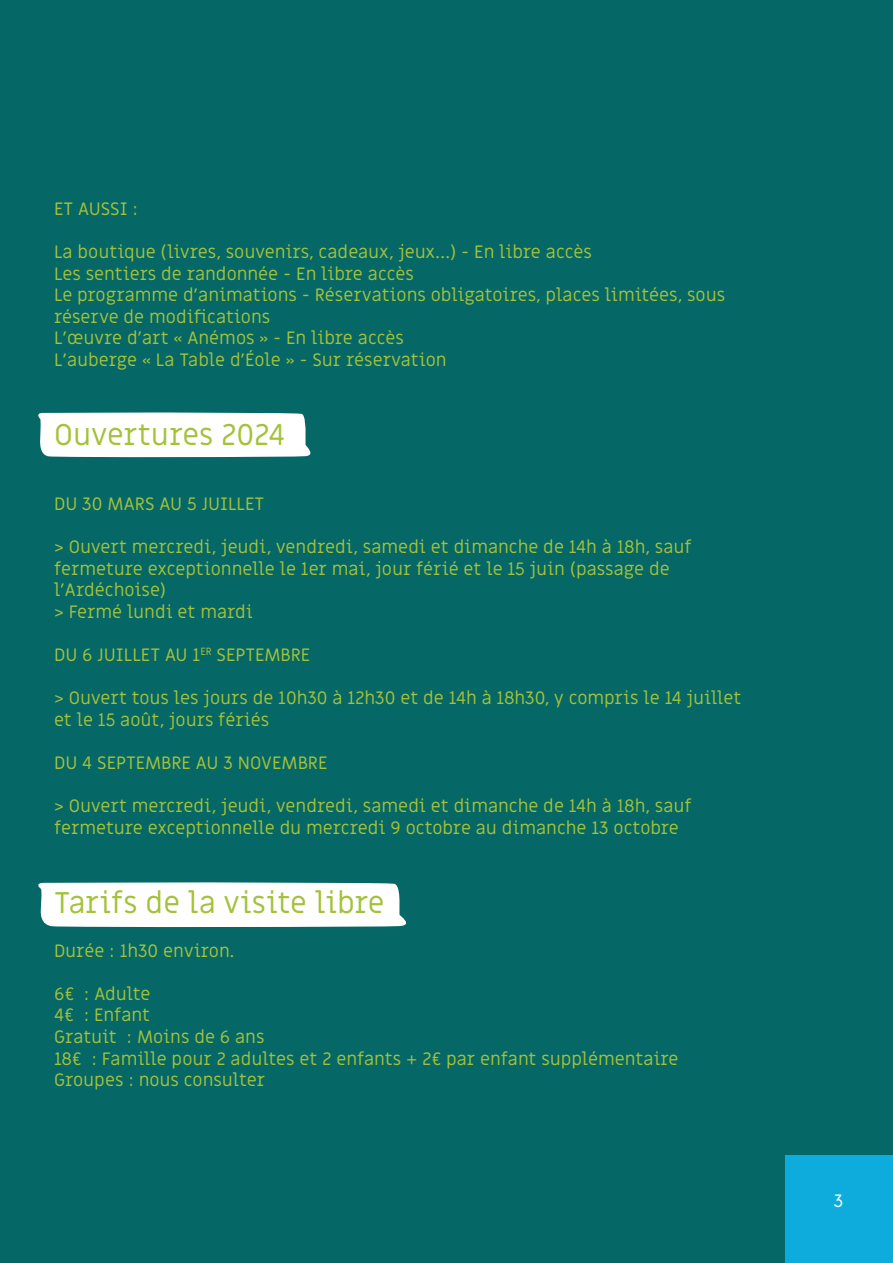
<style>
.page{position:relative;width:893px;height:1263px;background:#056766}
.page>*{position:absolute;margin:0;border:0;box-sizing:border-box;transform-origin:0 0}
.t1{font:30px "Miriam Libre";color:#a3c239}
.t2{font:18px/21.6px "Miriam Libre";color:#a3c239}
.t3{font:18px "Miriam Libre";color:#fff}
</style>
<div class="page">
<div style="left:785px;top:1155px;width:108px;height:108px;background:#0eacdd"></div>
<svg style="left:35px;top:412px;width:282px;height:46px"></svg>
<svg style="left:34px;top:882px;width:380px;height:45px"></svg>
<p class="t2" style="left:54px;top:198px;width:86px">ET AUSSI :</p>
<p class="t2" style="left:54px;top:242px;width:539px">La boutique (livres, souvenirs, cadeaux, jeux…) - En libre accès</p>
<p class="t2" style="left:54px;top:263px;width:361px">Les sentiers de randonnée - En libre accès</p>
<p class="t2" style="left:54px;top:285px;width:673px">Le programme d’animations - Réservations obligatoires, places limitées, sous réserve de modifications</p>
<p class="t2" style="left:54px;top:328px;width:351px">L’œuvre d’art « Anémos » - En libre accès</p>
<p class="t2" style="left:54px;top:350px;width:394px">L’auberge « La Table d’Éole » - Sur réservation</p>
<p class="t1" style="left:54px;top:417px;width:233px">Ouvertures 2024</p>
<p class="t2" style="left:54px;top:494px;width:212px">DU 30 MARS AU 5 JUILLET</p>
<p class="t2" style="left:54px;top:537px;width:639px">&gt; Ouvert mercredi, jeudi, vendredi, samedi et dimanche de 14h à 18h, sauf fermeture exceptionnelle le 1er mai, jour férié et le 15 juin (passage de l’Ardéchoise)</p>
<p class="t2" style="left:54px;top:602px;width:200px">&gt; Fermé lundi et mardi</p>
<p class="t2" style="left:54px;top:645px;width:258px">DU 6 JUILLET AU 1<sup>ER</sup> SEPTEMBRE</p>
<p class="t2" style="left:54px;top:688px;width:689px">&gt; Ouvert tous les jours de 10h30 à 12h30 et de 14h à 18h30, y compris le 14 juillet et le 15 août, jours fériés</p>
<p class="t2" style="left:54px;top:753px;width:275px">DU 4 SEPTEMBRE AU 3 NOVEMBRE</p>
<p class="t2" style="left:54px;top:796px;width:639px">&gt; Ouvert mercredi, jeudi, vendredi, samedi et dimanche de 14h à 18h, sauf fermeture exceptionnelle du mercredi 9 octobre au dimanche 13 octobre</p>
<p class="t1" style="left:54px;top:885px;width:332px">Tarifs de la visite libre</p>
<p class="t2" style="left:54px;top:940px;width:182px">Durée : 1h30 environ.</p>
<p class="t2" style="left:54px;top:983px;width:98px">6€ : Adulte</p>
<p class="t2" style="left:54px;top:1005px;width:98px">4€ : Enfant</p>
<p class="t2" style="left:54px;top:1026px;width:212px">Gratuit : Moins de 6 ans</p>
<p class="t2" style="left:54px;top:1048px;width:626px">18€ : Famille pour 2 adultes et 2 enfants + 2€ par enfant supplémentaire</p>
<p class="t2" style="left:54px;top:1070px;width:212px">Groupes : nous consulter</p>
<p class="t3" style="left:834px;top:1190px;width:11px">3</p>
</div>
